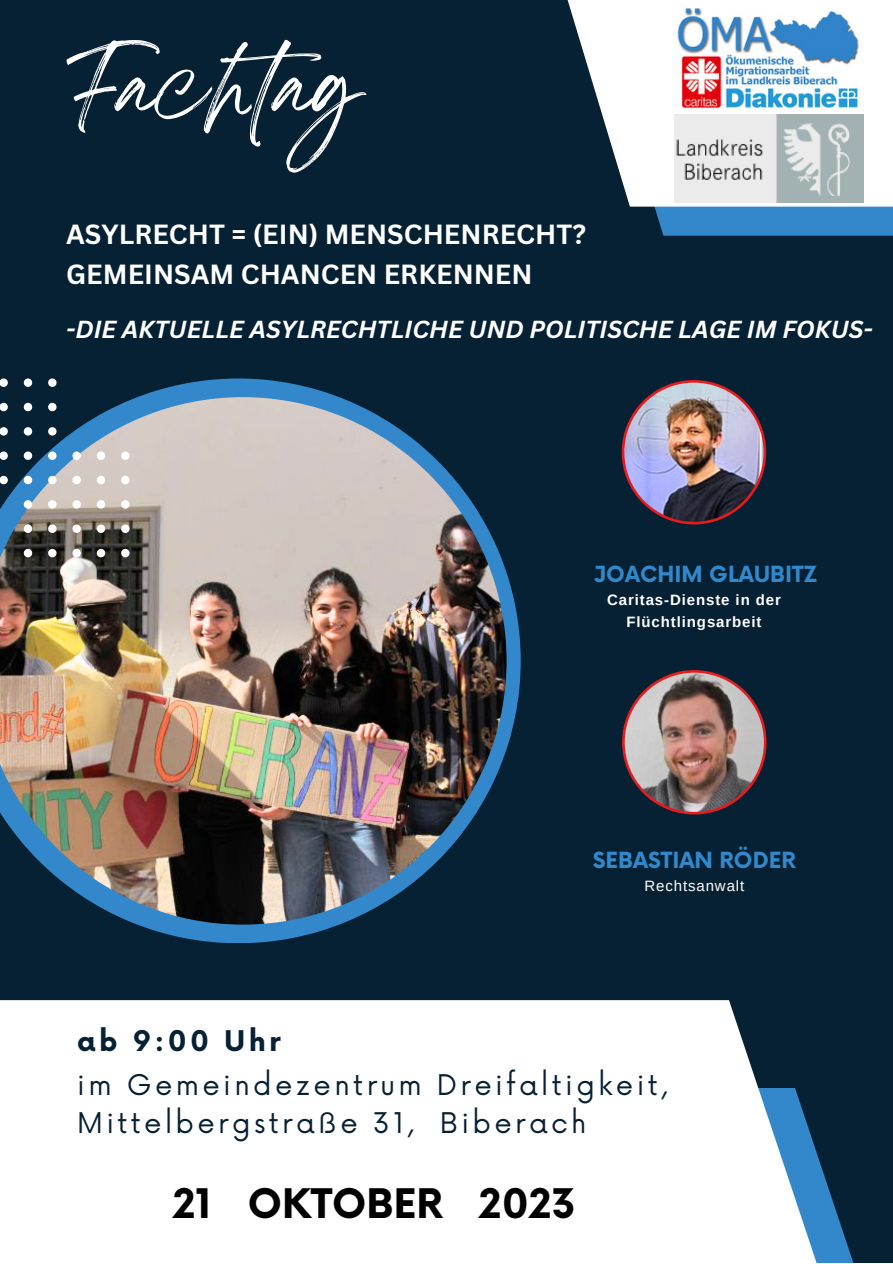
<style>
.page{position:relative;width:893px;height:1264px;background:#fff}
.page>*{position:absolute;margin:0;border:0;box-sizing:border-box;transform-origin:0 0}
.t1{font:72px "Breathing";color:#fff}
.t2{font:700 39.75px "Now";color:#000}
.t3{font:27.75px/38.7px "Now";letter-spacing:.12em;color:#062133}
.t4{font:700 27.75px "Now";letter-spacing:.12em;color:#062133}
.t5{font:700 27px "Canva Sans";color:#fff}
.t6{font:italic 700 24px "Canva Sans";color:#fff}
.t7{font:700 21.75px "Now";color:#3288cb}
.t8{font:700 15px/22.5px "Arimo";letter-spacing:.06em;color:#fff;text-align:center}
.t9{font:15px "Arimo";letter-spacing:.06em;color:#fff}
</style>
<div class="page">
<div style="left:0;top:0;width:892px;height:1262px;background:#062133"></div>
<img style="left:621px;top:380px;width:145px;height:144px">
<svg style="left:23px;top:378px;width:497px;height:565px"></svg>
<img style="left:622px;top:670px;width:144px;height:144px">
<div style="left:654px;top:207px;width:238px;height:29px;background:#3288cb"></div>
<svg style="left:826px;top:1181px;width:27px;height:81px"></svg>
<svg style="left:567px;top:0;width:325px;height:207px;fill:#fff"></svg>
<div style="left:0;top:1000px;width:826px;height:262px;background:#fff"></div>
<img style="left:0;top:397px;width:506px;height:527px">
<svg style="left:0;top:378px;width:8px;height:9px"></svg>
<svg style="left:24px;top:378px;width:8px;height:9px"></svg>
<svg style="left:48px;top:378px;width:9px;height:9px"></svg>
<svg style="left:0;top:403px;width:8px;height:8px"></svg>
<svg style="left:24px;top:403px;width:8px;height:8px"></svg>
<svg style="left:48px;top:403px;width:9px;height:8px"></svg>
<svg style="left:0;top:427px;width:8px;height:8px"></svg>
<svg style="left:24px;top:427px;width:8px;height:8px"></svg>
<svg style="left:48px;top:427px;width:9px;height:8px"></svg>
<svg style="left:0;top:451px;width:8px;height:9px"></svg>
<svg style="left:24px;top:451px;width:8px;height:9px"></svg>
<svg style="left:48px;top:451px;width:9px;height:9px"></svg>
<svg style="left:72px;top:451px;width:9px;height:9px"></svg>
<svg style="left:97px;top:451px;width:8px;height:9px"></svg>
<svg style="left:121px;top:451px;width:8px;height:9px"></svg>
<svg style="left:0;top:476px;width:8px;height:8px"></svg>
<svg style="left:24px;top:476px;width:8px;height:8px"></svg>
<svg style="left:48px;top:476px;width:9px;height:8px"></svg>
<svg style="left:72px;top:476px;width:9px;height:8px"></svg>
<svg style="left:97px;top:476px;width:8px;height:8px"></svg>
<svg style="left:121px;top:476px;width:8px;height:8px"></svg>
<svg style="left:24px;top:500px;width:8px;height:8px"></svg>
<svg style="left:48px;top:500px;width:9px;height:8px"></svg>
<svg style="left:72px;top:500px;width:9px;height:8px"></svg>
<svg style="left:97px;top:500px;width:8px;height:8px"></svg>
<svg style="left:121px;top:500px;width:8px;height:8px"></svg>
<svg style="left:24px;top:524px;width:8px;height:9px"></svg>
<svg style="left:48px;top:524px;width:9px;height:9px"></svg>
<svg style="left:72px;top:524px;width:9px;height:9px"></svg>
<svg style="left:97px;top:524px;width:8px;height:9px"></svg>
<svg style="left:121px;top:524px;width:8px;height:9px"></svg>
<svg style="left:24px;top:549px;width:8px;height:8px"></svg>
<svg style="left:48px;top:549px;width:9px;height:8px"></svg>
<svg style="left:72px;top:549px;width:9px;height:8px"></svg>
<svg style="left:97px;top:549px;width:8px;height:8px"></svg>
<svg style="left:121px;top:549px;width:8px;height:8px"></svg>
<img style="left:674px;top:4px;width:188px;height:107px">
<img style="left:674px;top:115px;width:189px;height:87px">
<p class="t1" style="left:66px;top:64px;width:297px">Fachtag</p>
<p class="t5" style="left:66px;top:215px;width:521px">ASYLRECHT = (EIN) MENSCHENRECHT?</p>
<p class="t5" style="left:66px;top:255px;width:468px">GEMEINSAM CHANCEN ERKENNEN</p>
<p class="t6" style="left:66px;top:312px;width:808px">-DIE AKTUELLE ASYLRECHTLICHE UND POLITISCHE LAGE IM FOKUS-</p>
<p class="t7" style="left:594px;top:562px;width:225px">JOACHIM GLAUBITZ</p>
<p class="t8" style="left:607px;top:588px;width:175px">Caritas-Dienste in der<br>Flüchtlingsarbeit</p>
<p class="t7" style="left:592px;top:848px;width:205px">SEBASTIAN RÖDER</p>
<p class="t9" style="left:644px;top:877px;width:101px">Rechtsanwalt</p>
<p class="t4" style="left:77px;top:1025px;width:205px">ab 9:00 Uhr</p>
<p class="t3" style="left:77px;top:1066px;width:591px">im Gemeindezentrum Dreifaltigkeit,<br>Mittelbergstraße 31, Biberach</p>
<p class="t2" style="left:173px;top:1181px;width:405px">21 OKTOBER 2023</p>
</div>
